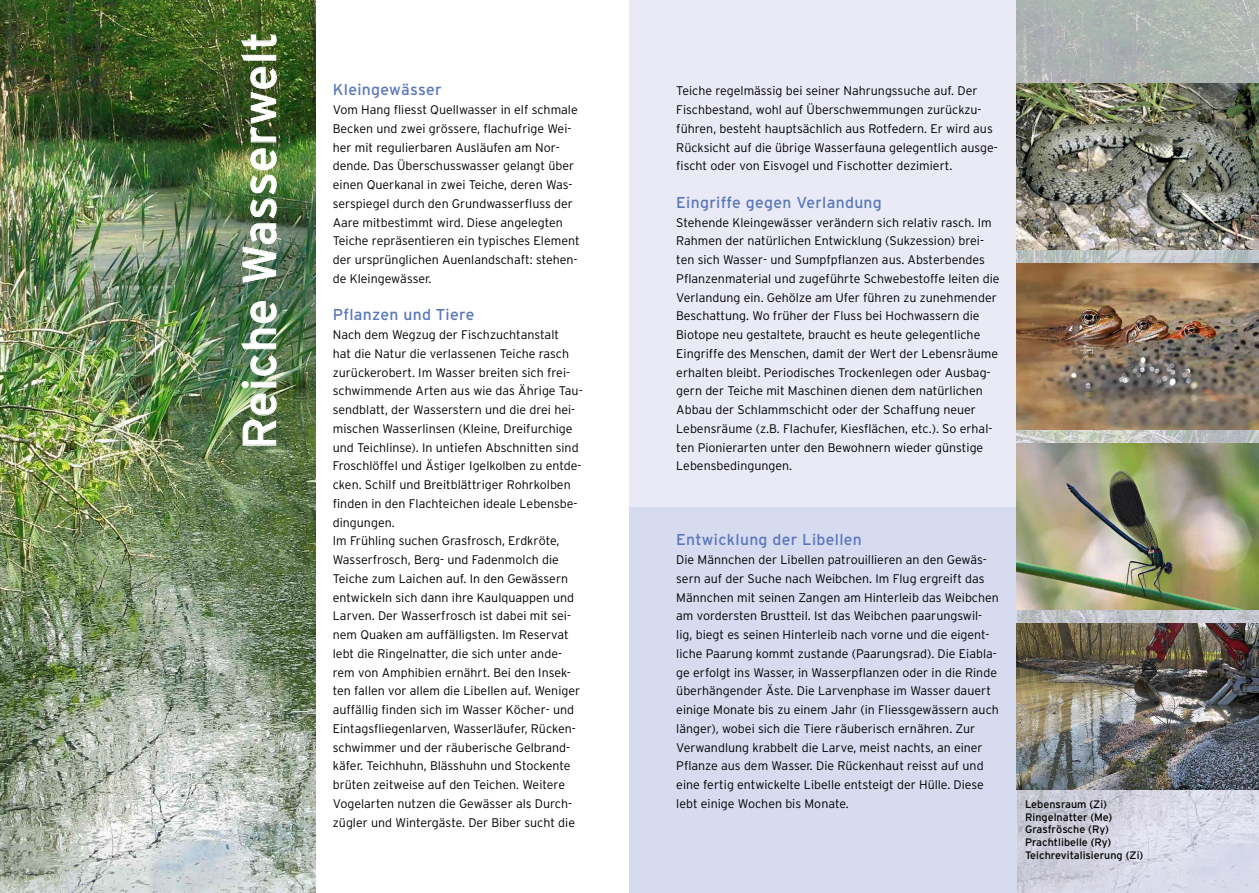
<style>
.page{position:relative;width:1259px;height:893px;background:#fff}
.page>*{position:absolute;margin:0;border:0;box-sizing:border-box;transform-origin:0 0}
.t1{font:46.5px "Interstate";letter-spacing:.02em;color:#fff}
.t2{font:15.75px "Interstate";letter-spacing:.02em;color:#5a77ba}
.t3{font:300 12.45px/18.8px "Interstate";color:#000}
.t4{font:10.8px/12.6px "Interstate";color:#000}
</style>
<div class="page">
<img style="left:0;top:0;width:316px;height:893px">
<svg style="left:629px;top:0;width:630px;height:893px;fill:#e9eaf6"></svg>
<div style="left:629px;top:508px;width:387px;height:385px;background:#d7dbef"></div>
<img style="left:240px;top:301px;width:37px;height:145px">
<img style="left:240px;top:34px;width:37px;height:249px">
<img style="left:1016px;top:84px;width:243px;height:166px">
<img style="left:1016px;top:623px;width:243px;height:166px">
<img style="left:1016px;top:443px;width:243px;height:166px">
<img style="left:1016px;top:263px;width:243px;height:166px">
<h1 class="t1" style="left:233px;top:449px;width:419px;rotate:-90deg">Reiche Wasserwelt</h1>
<p class="t2" style="left:333px;top:81px;width:111px">Kleingewässer</p>
<p class="t3" style="left:333px;top:100px;width:248px">Vom Hang fliesst Quellwasser in elf schmale Becken und zwei grössere, flachufrige Wei&shy;her mit regulierbaren Ausläufen am Nor&shy;dende. Das Überschusswasser gelangt über einen Querkanal in zwei Teiche, deren Was&shy;serspiegel durch den Grundwasserfluss der Aare mitbestimmt wird. Diese angelegten Teiche repräsentieren ein typisches Element der ursprünglichen Auenlandschaft: stehen&shy;de Kleingewässer.</p>
<p class="t2" style="left:333px;top:306px;width:143px">Pflanzen und Tiere</p>
<p class="t3" style="left:333px;top:325px;width:251px">Nach dem Wegzug der Fischzuchtanstalt<br>hat die Natur die verlassenen Teiche rasch zurückerobert. Im Wasser breiten sich frei&shy;schwimmende Arten aus wie das Ährige Tau&shy;sendblatt, der Wasserstern und die drei hei&shy;mischen Wasserlinsen (Kleine, Dreifurchige und Teichlinse). In untiefen Abschnitten sind Froschlöffel und Ästiger Igelkolben zu entde&shy;cken. Schilf und Breitblättriger Rohrkolben finden in den Flachteichen ideale Lebensbe&shy;dingungen.<br>Im Frühling suchen Grasfrosch, Erdkröte, Wasserfrosch, Berg- und Fadenmolch die Teiche zum Laichen auf. In den Gewässern entwickeln sich dann ihre Kaulquappen und Larven. Der Wasserfrosch ist dabei mit sei&shy;nem Quaken am auffälligsten. Im Reservat lebt die Ringelnatter, die sich unter ande&shy;rem von Amphibien ernährt. Bei den Insek&shy;ten fallen vor allem die Libellen auf. Weniger auffällig finden sich im Wasser Köcher- und Eintagsfliegenlarven, Wasserläufer, Rücken&shy;schwimmer und der räuberische Gelbrand&shy;käfer. Teichhuhn, Blässhuhn und Stockente brüten zeitweise auf den Teichen. Weitere Vogelarten nutzen die Gewässer als Durch&shy;zügler und Wintergäste. Der Biber sucht die</p>
<p class="t3" style="left:676px;top:81px;width:323px">Teiche regelmässig bei seiner Nahrungssuche auf. Der Fischbestand, wohl auf Überschwemmungen zurückzu&shy;führen, besteht hauptsächlich aus Rotfedern. Er wird aus Rücksicht auf die übrige Wasserfauna gelegentlich ausge&shy;fischt oder von Eisvogel und Fischotter dezimiert.</p>
<p class="t2" style="left:676px;top:193px;width:207px">Eingriffe gegen Verlandung</p>
<p class="t3" style="left:676px;top:213px;width:325px">Stehende Kleingewässer verändern sich relativ rasch. Im Rahmen der natürlichen Entwicklung (Sukzession) brei&shy;ten sich Wasser- und Sumpfpflanzen aus. Absterbendes Pflanzenmaterial und zugeführte Schwebestoffe leiten die Verlandung ein. Gehölze am Ufer führen zu zunehmender Beschattung. Wo früher der Fluss bei Hochwassern die Biotope neu gestaltete, braucht es heute gelegentliche Eingriffe des Menschen, damit der Wert der Lebensräume erhalten bleibt. Periodisches Trockenlegen oder Ausbag&shy;gern der Teiche mit Maschinen dienen dem natürlichen Abbau der Schlammschicht oder der Schaffung neuer Lebensräume (z.B. Flachufer, Kiesflächen, etc.). So erhal&shy;ten Pionierarten unter den Bewohnern wieder günstige Lebensbedingungen.</p>
<p class="t2" style="left:676px;top:531px;width:187px">Entwicklung der Libellen</p>
<p class="t3" style="left:676px;top:550px;width:324px">Die Männchen der Libellen patrouillieren an den Gewäs&shy;sern auf der Suche nach Weibchen. Im Flug ergreift das Männchen mit seinen Zangen am Hinterleib das Weibchen am vordersten Brustteil. Ist das Weibchen paarungswil&shy;lig, biegt es seinen Hinterleib nach vorne und die eigent&shy;liche Paarung kommt zustande (Paarungsrad). Die Eiabla&shy;ge erfolgt ins Wasser, in Wasserpflanzen oder in die Rinde überhängender Äste. Die Larvenphase im Wasser dauert einige Monate bis zu einem Jahr (in Fliessgewässern auch länger), wobei sich die Tiere räuberisch ernähren. Zur Verwandlung krabbelt die Larve, meist nachts, an einer Pflanze aus dem Wasser. Die Rückenhaut reisst auf und eine fertig entwickelte Libelle entsteigt der Hülle. Diese lebt einige Wochen bis Monate.</p>
<p class="t4" style="left:1025px;top:798px;width:120px">Lebensraum (Zi)<br>Ringelnatter (Me)<br>Grasfrösche (Ry)<br>Prachtlibelle (Ry)<br>Teichrevitalisierung (Zi)</p>
</div>
